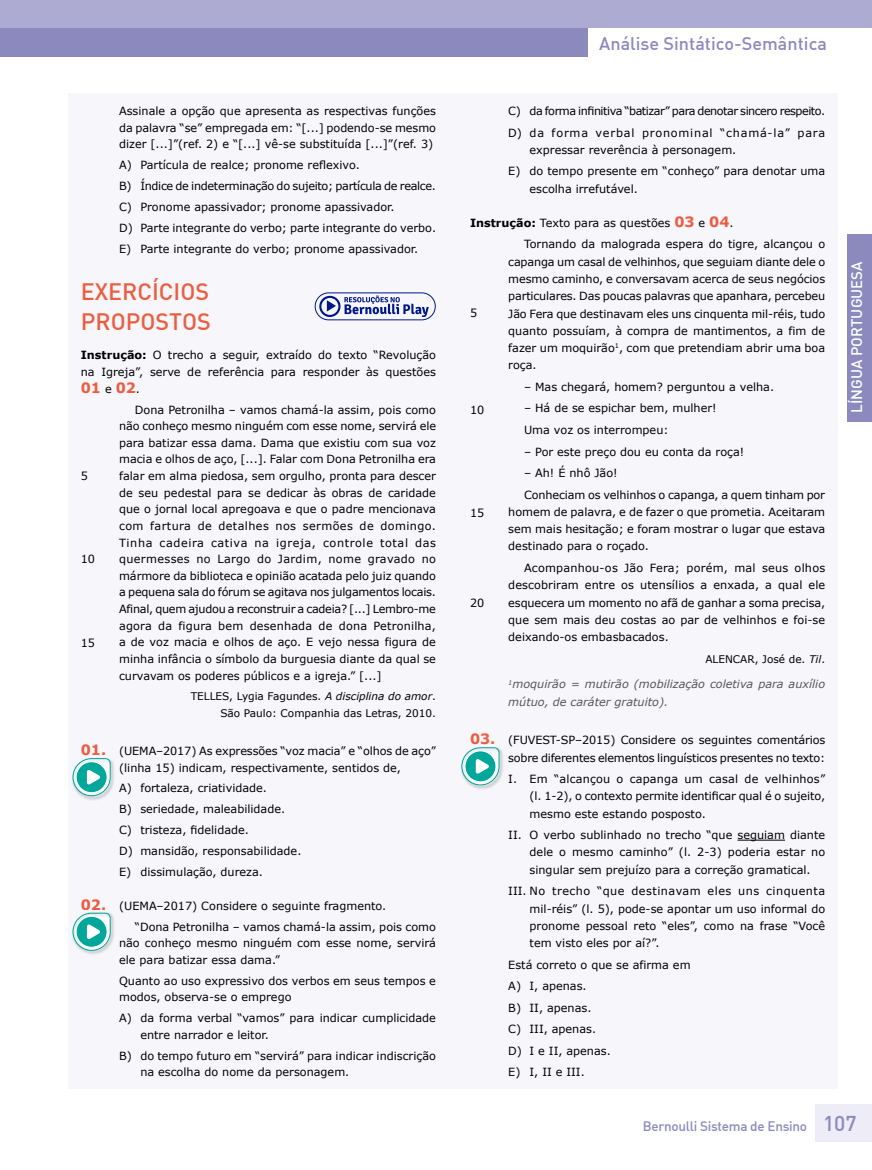
<style>
.page{position:relative;width:872px;height:1170px;background:#fff}
.page>*{position:absolute;margin:0;border:0;box-sizing:border-box;transform-origin:0 0}
.t1{font:500 23.25px/30.2px "DIN";color:#eb5d40}
.t2{font:500 18px "DIN";color:#8b89be}
.t3{font:500 15px "DIN";color:#fff}
.t4{font:700 14.25px "Verdana";color:#eb5d40}
.t5{font:500 13.5px "DIN Alternate";letter-spacing:-.02em;color:#8b89be}
.t6{font:11.25px/16.6px "Verdana";color:#000}
.t7{font:11.25px/17.2px "Verdana";letter-spacing:-.02em;color:#000;text-align:right}
.t8{font:11.25px/21.6px "Verdana";letter-spacing:-.045em;color:#000}
.t9{font:italic 11.25px/17.2px "Verdana";color:#575756}
.t10{font:10.5px/16.6px "Verdana";color:#000;text-align:right}
.s1{font-weight:700}
.s2{font-weight:400;font-size:11.25px;color:#000}
.s3{font-style:italic}
.s4{font-weight:700;font-size:14.25px;color:#eb5d40}
.s5{font-family:"DIN";font-size:21px}
</style>
<div class="page">
<div style="left:0;top:28px;width:588px;height:28px;background:#8b89be"></div>
<div style="left:0;top:0;width:872px;height:28px;background:#adabd2"></div>
<div style="left:847px;top:234px;width:25px;height:187px;background:#8b89be"></div>
<div style="left:815px;top:1104px;width:57px;height:37px;background:#edecf7"></div>
<div style="left:68px;top:94px;width:770px;height:995px;background:#f7f6fb"></div>
<div style="left:315px;top:292px;width:120px;height:28px;border:1px solid #001789;border-radius:13px"></div>
<svg style="left:319px;top:295px;width:110px;height:22px"></svg>
<hr style="left:737px;top:839px;width:48px;height:1px;background:#000">
<img style="left:470px;top:748px;width:33px;height:41px">
<svg style="left:461px;top:747px;width:38px;height:38px"></svg>
<img style="left:81px;top:760px;width:33px;height:40px">
<svg style="left:72px;top:758px;width:39px;height:38px"></svg>
<img style="left:81px;top:914px;width:33px;height:40px">
<svg style="left:72px;top:912px;width:39px;height:38px"></svg>
<p class="t6" style="left:119px;top:102px;width:318px;text-align:justify">Assinale a opção que apresenta as respectivas funções da palavra “se” empregada em: “[...] podendo-se mesmo dizer [...]”(ref. 2) e “[...] vê-se substituída [...]”(ref. 3)</p>
<p class="t6" style="left:119px;top:154px;width:318px;line-height:20.9px">A) Partícula de realce; pronome reflexivo.<br>B) Índice de indeterminação do sujeito; partícula de realce.<br>C) Pronome apassivador; pronome apassivador.<br>D) Parte integrante do verbo; parte integrante do verbo.<br>E) Parte integrante do verbo; pronome apassivador.</p>
<h1 class="t1" style="left:81px;top:275px;width:131px">EXERCÍCIOS<br>PROPOSTOS</h1>
<p class="t6" style="left:81px;top:347px;width:357px"><span class="s1">Instrução:</span> O trecho a seguir, extraído do texto “Revolução na Igreja”, serve de referência para responder às questões</p>
<p class="t4" style="left:81px;top:377px;width:61px">01 <span class="s2">e</span> 02<span class="s2">.</span></p>
<p class="t6" style="left:119px;top:401px;width:318px;text-align:justify;text-indent:16px">Dona Petronilha – vamos chamá-la assim, pois como não conheço mesmo ninguém com esse nome, servirá ele para batizar essa dama. Dama que existiu com sua voz macia e olhos de aço, [...]. Falar com Dona Petronilha era falar em alma piedosa, sem orgulho, pronta para descer de seu pedestal para se dedicar às obras de caridade que o jornal local apregoava e que o padre mencionava com fartura de detalhes nos sermões de domingo.<br>Tinha cadeira cativa na igreja, controle total das quermesses no Largo do Jardim, nome gravado no mármore da biblioteca e opinião acatada pelo juiz quando a pequena sala do fórum se agitava nos julgamentos locais.<br>Afinal, quem ajudou a reconstruir a cadeia? [...] Lembro-me agora da figura bem desenhada de dona Petronilha, a de voz macia e olhos de aço. E vejo nessa figura de minha infância o símbolo da burguesia diante da qual se curvavam os poderes públicos e a igreja.” [...]</p>
<p class="t10" style="left:191px;top:688px;width:247px">TELLES, Lygia Fagundes. <span class="s3">A disciplina do amor</span>.<br>São Paulo: Companhia das Letras, 2010.</p>
<p class="t6" style="left:81px;top:742px;width:357px;text-align:center"><span class="s4">01.</span> (UEMA–2017) As expressões “voz macia” e “olhos de aço” (linha 15) indicam, respectivamente, sentidos de,</p>
<p class="t6" style="left:119px;top:777px;width:184px;line-height:20.9px">A) fortaleza, criatividade.<br>B) seriedade, maleabilidade.<br>C) tristeza, fidelidade.<br>D) mansidão, responsabilidade.<br>E) dissimulação, dureza.</p>
<p class="t6" style="left:135px;top:895px;width:303px;line-height:20.9px;text-indent:-54px"><span class="s4">02.</span> (UEMA–2017) Considere o seguinte fragmento.<br>“Dona Petronilha – vamos chamá-la assim, pois como</p>
<p class="t6" style="left:119px;top:934px;width:318px">não conheço mesmo ninguém com esse nome, servirá ele para batizar essa dama.”</p>
<p class="t6" style="left:119px;top:972px;width:318px">Quanto ao uso expressivo dos verbos em seus tempos e modos, observa-se o emprego</p>
<p class="t6" style="left:140px;top:1009px;width:297px;text-indent:-21px">A) da forma verbal “vamos” para indicar cumplicidade entre narrador e leitor.</p>
<p class="t6" style="left:140px;top:1047px;width:297px;text-indent:-21px">B) do tempo futuro em “servirá” para indicar indiscrição na escolha do nome da personagem.</p>
<p class="t6" style="left:81px;top:467px;width:9px">5</p>
<p class="t6" style="left:81px;top:551px;width:16px">10</p>
<p class="t6" style="left:81px;top:634px;width:16px">15</p>
<h2 class="t2" style="left:599px;top:32px;width:229px">Análise Sintático-Semântica</h2>
<p class="t8" style="left:508px;top:100px;width:318px">C) da forma infinitiva “batizar” para denotar sincero respeito.<br>D) da forma verbal pronominal “chamá-la” para</p>
<p class="t6" style="left:508px;top:139px;width:318px;line-height:21.6px;text-indent:21px">expressar reverência à personagem.<br>E) do tempo presente em “conheço” para denotar uma</p>
<p class="t6" style="left:529px;top:180px;width:110px">escolha irrefutável.</p>
<p class="t6" style="left:524px;top:212px;width:303px;line-height:21.5px;text-indent:-54px"><span class="s1">Instrução:</span> Texto para as questões <span class="s4">03</span> e <span class="s4">04</span>.<br>Tornando da malograda espera do tigre, alcançou o</p>
<p class="t6" style="left:508px;top:253px;width:318px;line-height:17.2px;text-align:justify">capanga um casal de velhinhos, que seguiam diante dele o mesmo caminho, e conversavam acerca de seus negócios particulares. Das poucas palavras que apanhara, percebeu Jão Fera que destinavam eles uns cinquenta mil-réis, tudo quanto possuíam, à compra de mantimentos, a fim de fazer um moquirão<sup>1</sup>, com que pretendiam abrir uma boa roça.</p>
<p class="t6" style="left:524px;top:378px;width:251px">– Mas chegará, homem? perguntou a velha.</p>
<p class="t6" style="left:524px;top:397px;width:194px;line-height:21.5px">– Há de se espichar bem, mulher!<br>Uma voz os interrompeu:</p>
<p class="t6" style="left:524px;top:443px;width:222px">– Por este preço dou eu conta da roça!</p>
<p class="t6" style="left:524px;top:462px;width:302px;line-height:21.5px">– Ah! É nhô Jão!<br>Conheciam os velhinhos o capanga, a quem tinham por</p>
<p class="t6" style="left:508px;top:503px;width:318px;line-height:17.2px;text-align:justify">homem de palavra, e de fazer o que prometia. Aceitaram sem mais hesitação; e foram mostrar o lugar que estava destinado para o roçado.</p>
<p class="t6" style="left:508px;top:559px;width:318px;line-height:17.2px;text-align:justify;text-indent:16px">Acompanhou-os Jão Fera; porém, mal seus olhos descobriram entre os utensílios a enxada, a qual ele esquecera um momento no afã de ganhar a soma precisa, que sem mais deu costas ao par de velhinhos e foi-se deixando-os embasbacados.</p>
<p class="t10" style="left:705px;top:650px;width:121px">ALENCAR, José de. <span class="s3">Til</span>.</p>
<p class="t9" style="left:508px;top:675px;width:318px"><sup>1</sup>moquirão = mutirão (mobilização coletiva para auxílio mútuo, de caráter gratuito).</p>
<p class="t7" style="left:470px;top:731px;width:357px"><span class="s4">03.</span> (FUVEST-SP–2015) Considere os seguintes comentários sobre diferentes elementos linguísticos presentes no texto:</p>
<p class="t6" style="left:529px;top:770px;width:297px;line-height:17.2px;text-align:justify;text-indent:-21px">I. Em “alcançou o capanga um casal de velhinhos” (l. 1-2), o contexto permite identificar qual é o sujeito, mesmo este estando posposto.</p>
<p class="t6" style="left:529px;top:826px;width:297px;line-height:17.2px;text-align:justify;text-indent:-21px">II. O verbo sublinhado no trecho “que seguiam diante dele o mesmo caminho” (l. 2-3) poderia estar no singular sem prejuízo para a correção gramatical.</p>
<p class="t6" style="left:529px;top:882px;width:297px;line-height:17.2px;text-align:justify;text-indent:-21px">III. No trecho “que destinavam eles uns cinquenta mil-réis” (l. 5), pode-se apontar um uso informal do pronome pessoal reto “eles”, como na frase “Você tem visto eles por aí?”.</p>
<p class="t6" style="left:508px;top:953px;width:184px;line-height:21.6px">Está correto o que se afirma em<br>A) I, apenas.<br>B) II, apenas.<br>C) III, apenas.<br>D) I e II, apenas.<br>E) I, II e III.</p>
<p class="t6" style="left:470px;top:305px;width:9px">5</p>
<p class="t6" style="left:470px;top:401px;width:16px">10</p>
<p class="t6" style="left:470px;top:504px;width:16px">15</p>
<p class="t6" style="left:470px;top:594px;width:16px">20</p>
<h3 class="t3" style="left:847px;top:412px;width:153px;rotate:-90deg">LÍNGUA PORTUGUESA</h3>
<p class="t5" style="left:643px;top:1117px;width:215px">Bernoulli Sistema de Ensino <span class="s5">107</span></p>
</div>
